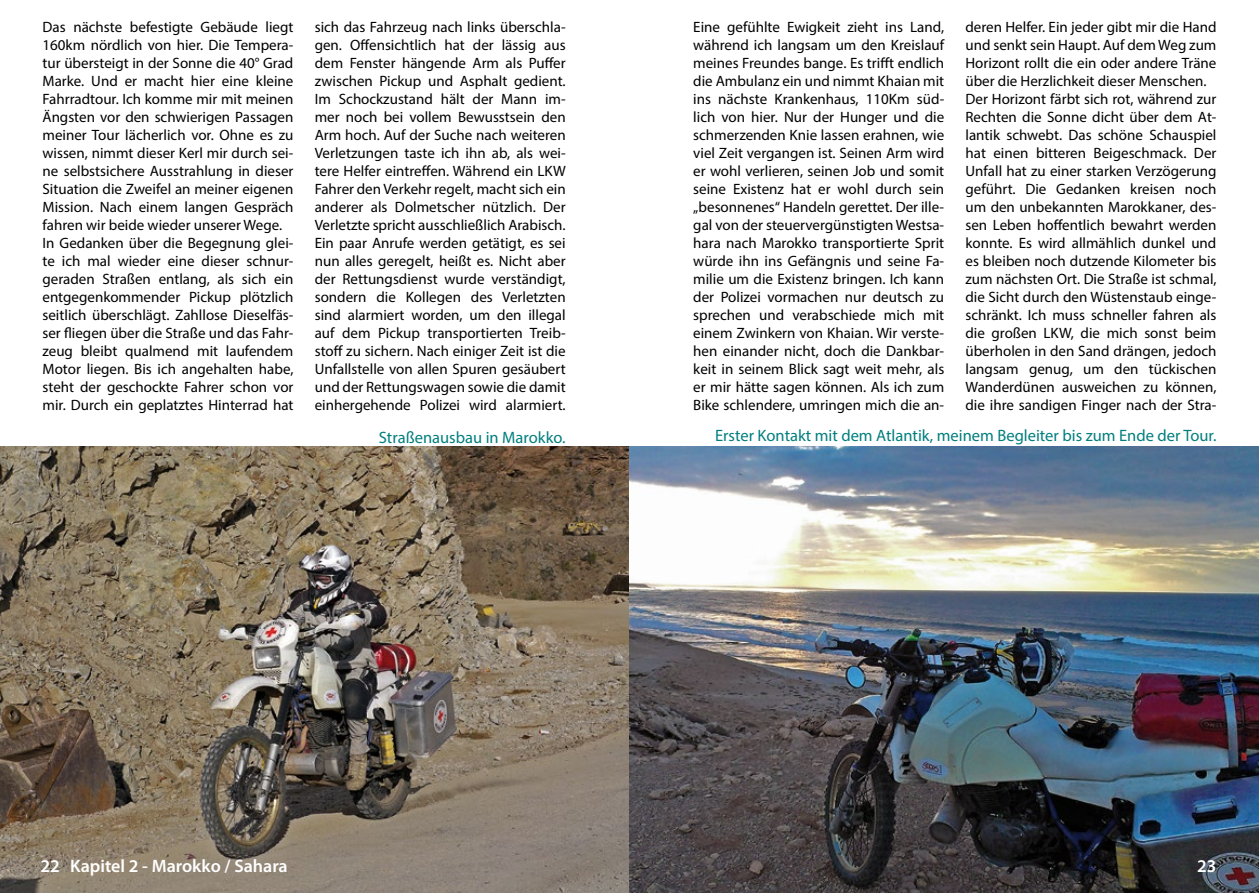
<style>
.page{position:relative;width:1259px;height:893px;background:#fff}
.page>*{position:absolute;margin:0;border:0;box-sizing:border-box;transform-origin:0 0}
.t1{font:600 18px "Myriad Pro";color:#fff}
.t2{font:16.5px "Myriad Pro";color:#007e7d}
.t3{font:15px/18px "Myriad Pro";color:#000}
</style>
<div class="page">
<img style="left:0;top:446px;width:629px;height:447px">
<img style="left:629px;top:446px;width:630px;height:447px">
<p class="t3" style="left:43px;top:18px;width:252px">Das nächste befestigte Gebäude liegt 160km nördlich von hier. Die Tempera&shy;tur übersteigt in der Sonne die 40° Grad Marke. Und er macht hier eine kleine Fahrradtour. Ich komme mir mit meinen Ängsten vor den schwierigen Passagen meiner Tour lächerlich vor. Ohne es zu wissen, nimmt dieser Kerl mir durch sei&shy;ne selbstsichere Ausstrahlung in dieser Situation die Zweifel an meiner eigenen Mission. Nach einem langen Gespräch fahren wir beide wieder unserer Wege.<br>In Gedanken über die Begegnung glei&shy;te ich mal wieder eine dieser schnur&shy;geraden Straßen entlang, als sich ein entgegenkommender Pickup plötzlich seitlich überschlägt. Zahllose Dieselfäs&shy;ser fliegen über die Straße und das Fahr&shy;zeug bleibt qualmend mit laufendem Motor liegen. Bis ich angehalten habe, steht der geschockte Fahrer schon vor mir. Durch ein geplatztes Hinterrad hat</p>
<p class="t3" style="left:315px;top:18px;width:252px;text-align:justify">sich das Fahrzeug nach links überschla&shy;gen. Offensichtlich hat der lässig aus dem Fenster hängende Arm als Puffer zwischen Pickup und Asphalt gedient.<br>Im Schockzustand hält der Mann im&shy;mer noch bei vollem Bewusstsein den Arm hoch. Auf der Suche nach weiteren Verletzungen taste ich ihn ab, als wei&shy;tere Helfer eintreffen. Während ein LKW Fahrer den Verkehr regelt, macht sich ein anderer als Dolmetscher nützlich. Der Verletzte spricht ausschließlich Arabisch.<br>Ein paar Anrufe werden getätigt, es sei nun alles geregelt, heißt es. Nicht aber der Rettungsdienst wurde verständigt, sondern die Kollegen des Verletzten sind alarmiert worden, um den illegal auf dem Pickup transportierten Treib&shy;stoff zu sichern. Nach einiger Zeit ist die Unfallstelle von allen Spuren gesäubert und der Rettungswagen sowie die damit einhergehende Polizei wird alarmiert.</p>
<p class="t2" style="left:379px;top:428px;width:188px">Straßenausbau in Marokko.</p>
<p class="t3" style="left:693px;top:18px;width:252px;text-align:justify">Eine gefühlte Ewigkeit zieht ins Land, während ich langsam um den Kreislauf meines Freundes bange. Es trifft endlich die Ambulanz ein und nimmt Khaian mit ins nächste Krankenhaus, 110Km süd&shy;lich von hier. Nur der Hunger und die schmerzenden Knie lassen erahnen, wie viel Zeit vergangen ist. Seinen Arm wird er wohl verlieren, seinen Job und somit seine Existenz hat er wohl durch sein „besonnenes“ Handeln gerettet. Der ille&shy;gal von der steuervergünstigten Westsa&shy;hara nach Marokko transportierte Sprit würde ihn ins Gefängnis und seine Fa&shy;milie um die Existenz bringen. Ich kann der Polizei vormachen nur deutsch zu sprechen und verabschiede mich mit einem Zwinkern von Khaian. Wir verste&shy;hen einander nicht, doch die Dankbar&shy;keit in seinem Blick sagt weit mehr, als er mir hätte sagen können. Als ich zum Bike schlendere, umringen mich die an-</p>
<p class="t3" style="left:965px;top:18px;width:252px">deren Helfer. Ein jeder gibt mir die Hand und senkt sein Haupt. Auf dem Weg zum Horizont rollt die ein oder andere Träne über die Herzlichkeit dieser Menschen.<br>Der Horizont färbt sich rot, während zur Rechten die Sonne dicht über dem At&shy;lantik schwebt. Das schöne Schauspiel hat einen bitteren Beigeschmack. Der Unfall hat zu einer starken Verzögerung geführt. Die Gedanken kreisen noch um den unbekannten Marokkaner, des&shy;sen Leben hoffentlich bewahrt werden konnte. Es wird allmählich dunkel und es bleiben noch dutzende Kilometer bis zum nächsten Ort. Die Straße ist schmal, die Sicht durch den Wüstenstaub einge&shy;schränkt. Ich muss schneller fahren als die großen LKW, die mich sonst beim überholen in den Sand drängen, jedoch langsam genug, um den tückischen Wanderdünen ausweichen zu können, die ihre sandigen Finger nach der Stra-</p>
<p class="t2" style="left:715px;top:425px;width:503px">Erster Kontakt mit dem Atlantik, meinem Begleiter bis zum Ende der Tour.</p>
<p class="t1" style="left:40px;top:854px;width:21px">22</p>
<p class="t1" style="left:70px;top:854px;width:219px">Kapitel 2 - Marokko / Sahara</p>
<p class="t1" style="left:1197px;top:854px;width:21px">23</p>
</div>
